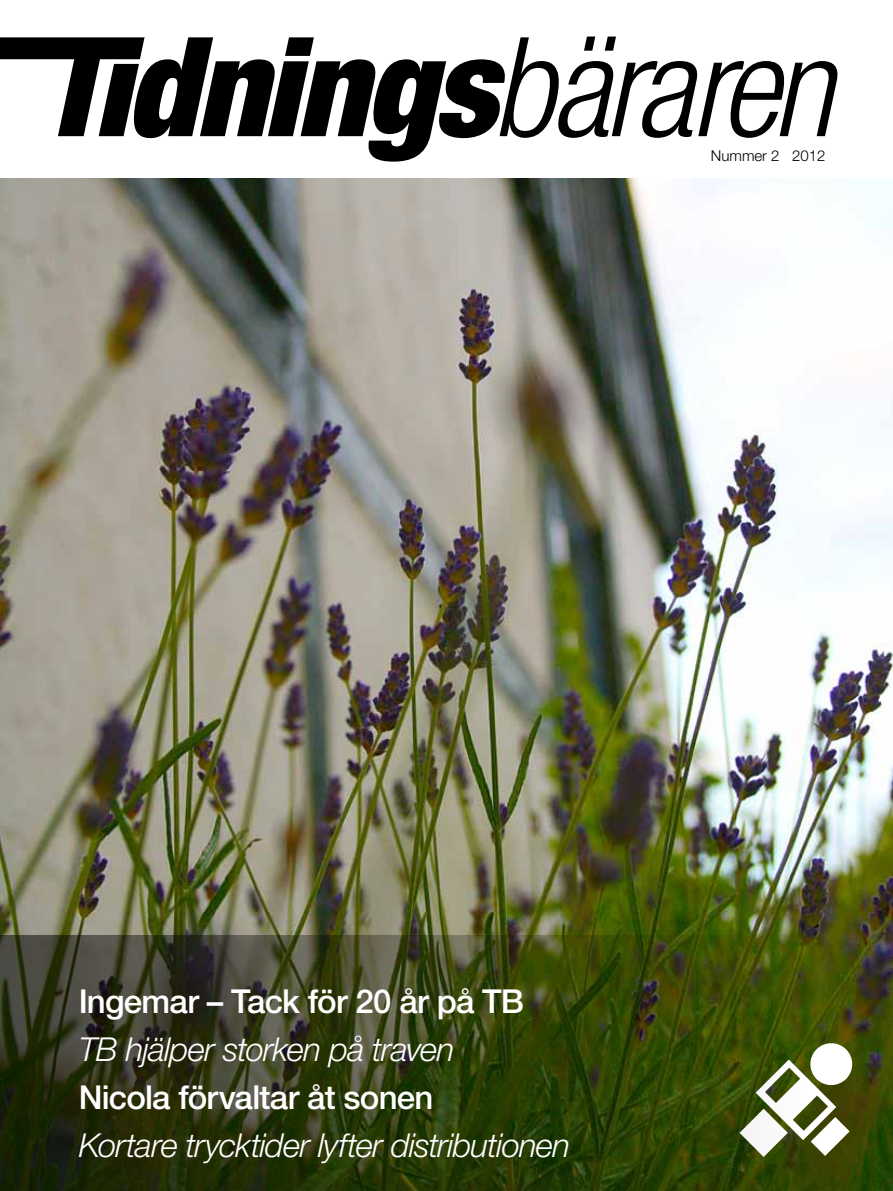
<style>
.page{position:relative;width:893px;height:1191px;background:#fff}
.page>*{position:absolute;margin:0;border:0;box-sizing:border-box;transform-origin:0 0}
.t1{font:italic 300 33px "Helvetica Neue";letter-spacing:-.025em;color:#fff}
.t2{font:500 33px "Helvetica Neue";letter-spacing:-.025em;color:#fff}
.t3{font:300 15px "Helvetica Neue";color:#000}
</style>
<div class="page">
<img style="left:0;top:179px;width:893px;height:756px">
<svg style="left:0;top:37px;width:838px;height:125px"></svg>
<svg style="left:0;top:935px;width:893px;height:256px;background:#384316"></svg>
<p class="t3" style="left:711px;top:146px;width:116px">Nummer 2 2012</p>
<p class="t2" style="left:79px;top:981px;width:447px">Ingemar – Tack för 20 år på TB</p>
<p class="t1" style="left:79px;top:1029px;width:378px">TB hjälper storken på traven</p>
<p class="t2" style="left:79px;top:1077px;width:356px">Nicola förvaltar åt sonen</p>
<p class="t1" style="left:79px;top:1125px;width:493px">Kortare trycktider lyfter distributionen</p>
</div>
